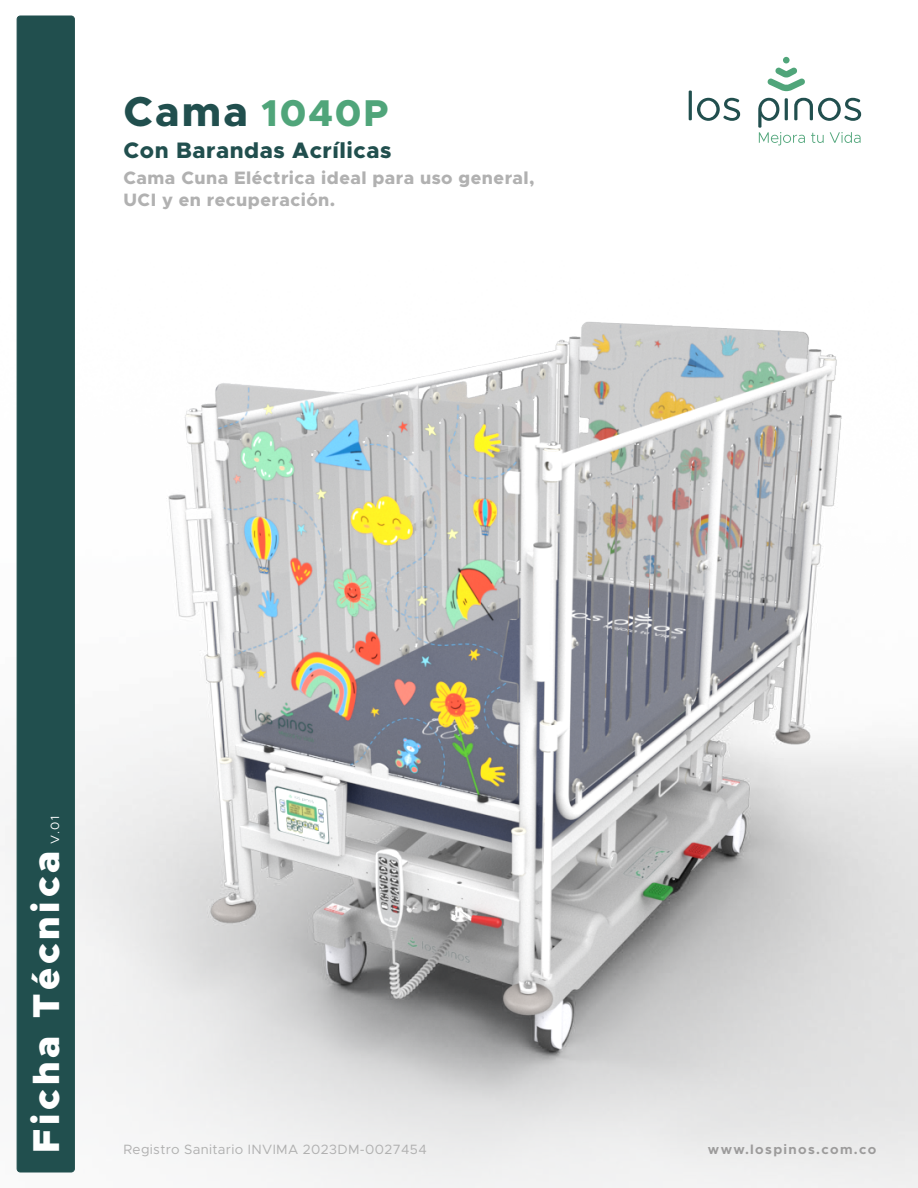
<style>
.page{position:relative;width:918px;height:1188px;background:#fff}
.page>*{position:absolute;margin:0;border:0;box-sizing:border-box;transform-origin:0 0}
.t1{font:900 37.5px "Metropolis";letter-spacing:.1em;color:#fff}
.t2{font:800 37.5px "Metropolis";letter-spacing:.05em;color:#50a57a}
.t3{font:800 22.5px "Metropolis";letter-spacing:.025em;color:#214f4e}
.t4{font:800 18px/21.6px "Metropolis";letter-spacing:.025em;color:#b1b1b1}
.t5{font:13.5px "Metropolis";letter-spacing:.025em;color:#b0b0b0}
.t6{font:700 13.5px "Metropolis";letter-spacing:.1em;color:#9c9b9b}
.t7{font:12px "Metropolis";color:#fff}
.s1{font-size:42px;color:#214f4e}
</style>
<div class="page">
<img style="left:0;top:261px;width:918px;height:927px">
<div style="left:17px;top:16px;width:57px;height:1156px;background:#214f4e;border-radius:3px"></div>
<div style="left:17px;top:16px;width:58px;height:1156px;border:1px solid #214f4e;border-radius:3px"></div>
<hr style="left:689px;top:91px;width:3px;height:29px;background:#214f4e">
<svg style="left:697px;top:98px;width:43px;height:23px"></svg>
<svg style="left:758px;top:98px;width:103px;height:47px"></svg>
<div style="left:783px;top:57px;width:7px;height:6px;background:#50a57a;border-radius:50%"></div>
<svg style="left:768px;top:68px;width:37px;height:23px"></svg>
<h1 class="t2" style="left:124px;top:89px;width:266px"><span class="s1">Cama</span> 1040P</h1>
<p class="t3" style="left:124px;top:135px;width:270px">Con Barandas Acrílicas</p>
<p class="t4" style="left:124px;top:167px;width:413px">Cama Cuna Eléctrica ideal para uso general,<br>UCI y en recuperación.</p>
<p class="t7" style="left:47px;top:844px;width:30px;rotate:-90deg">V.01</p>
<h1 class="t1" style="left:22px;top:1153px;width:303px;rotate:-90deg">Ficha Técnica</h1>
<p class="t5" style="left:124px;top:1141px;width:305px">Registro Sanitario INVIMA 2023DM-0027454</p>
<p class="t6" style="left:708px;top:1141px;width:170px">www.lospinos.com.co</p>
</div>
